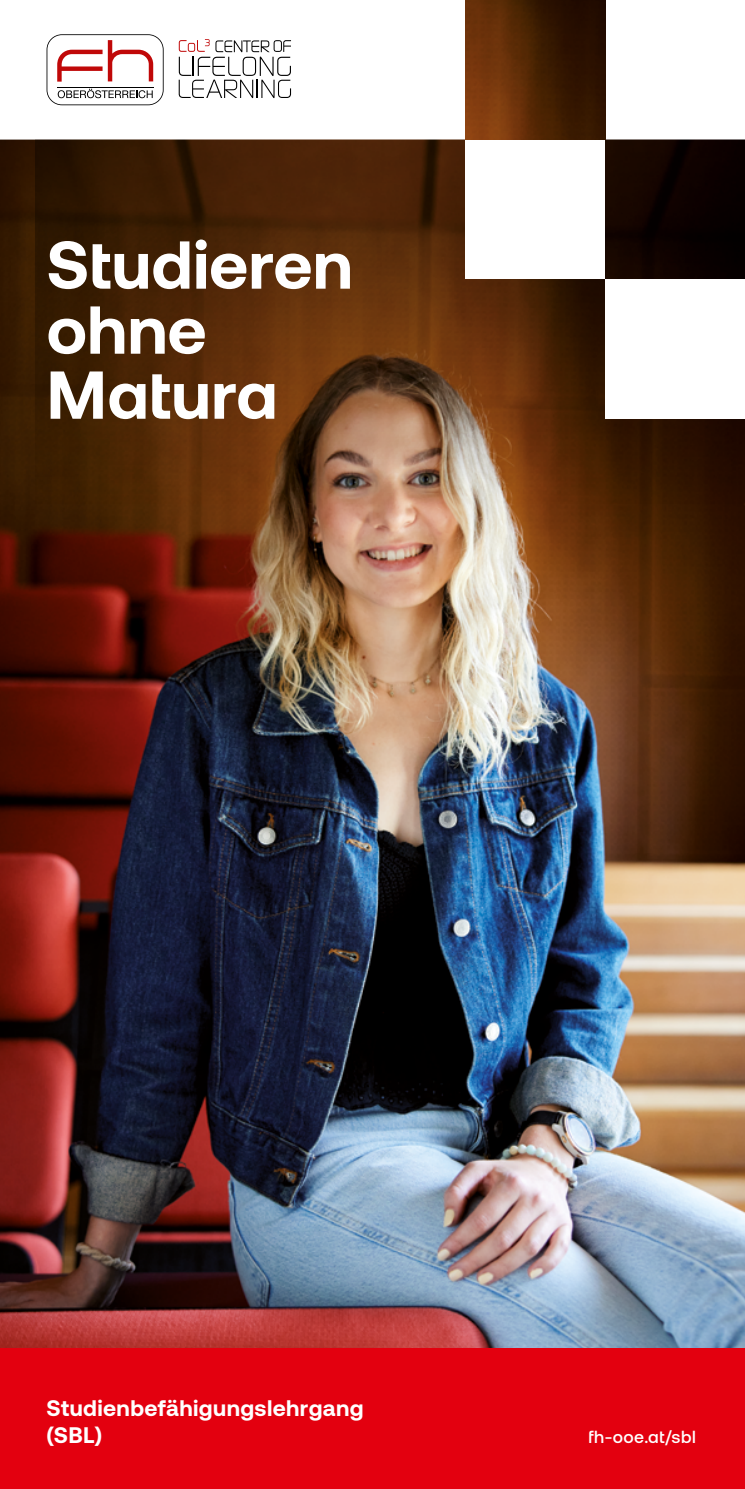
<style>
.page{position:relative;width:745px;height:1489px;background:#fff}
.page>*{position:absolute;margin:0;border:0;box-sizing:border-box;transform-origin:0 0}
.t1{font:700 67.5px/65px "Aeonik";letter-spacing:.005em;color:#fff}
.t2{font:700 22.5px/27.5px "Aeonik";letter-spacing:.02em;color:#fff}
.t3{font:500 17.5px "Aeonik";letter-spacing:.025em;color:#fff}
</style>
<div class="page">
<img style="left:0;top:140px;width:744px;height:1208px">
<svg style="left:35px;top:0;width:709px;height:503px"></svg>
<div style="left:465px;top:140px;width:140px;height:139px;background:#fff"></div>
<div style="left:0;top:1348px;width:744px;height:140px;background:#e3000f"></div>
<div style="left:605px;top:279px;width:139px;height:140px;background:#fff"></div>
<img style="left:465px;top:0;width:140px;height:140px">
<svg style="left:47px;top:34px;width:116px;height:71px"></svg>
<svg style="left:178px;top:39px;width:113px;height:59px"></svg>
<h1 class="t1" style="left:47px;top:232px;width:307px">Studieren ohne<br>Matura</h1>
<p class="t2" style="left:46px;top:1393px;width:318px">Studienbefähigungslehrgang (SBL)</p>
<p class="t3" style="left:588px;top:1427px;width:109px">fh-ooe.at/sbl</p>
</div>
